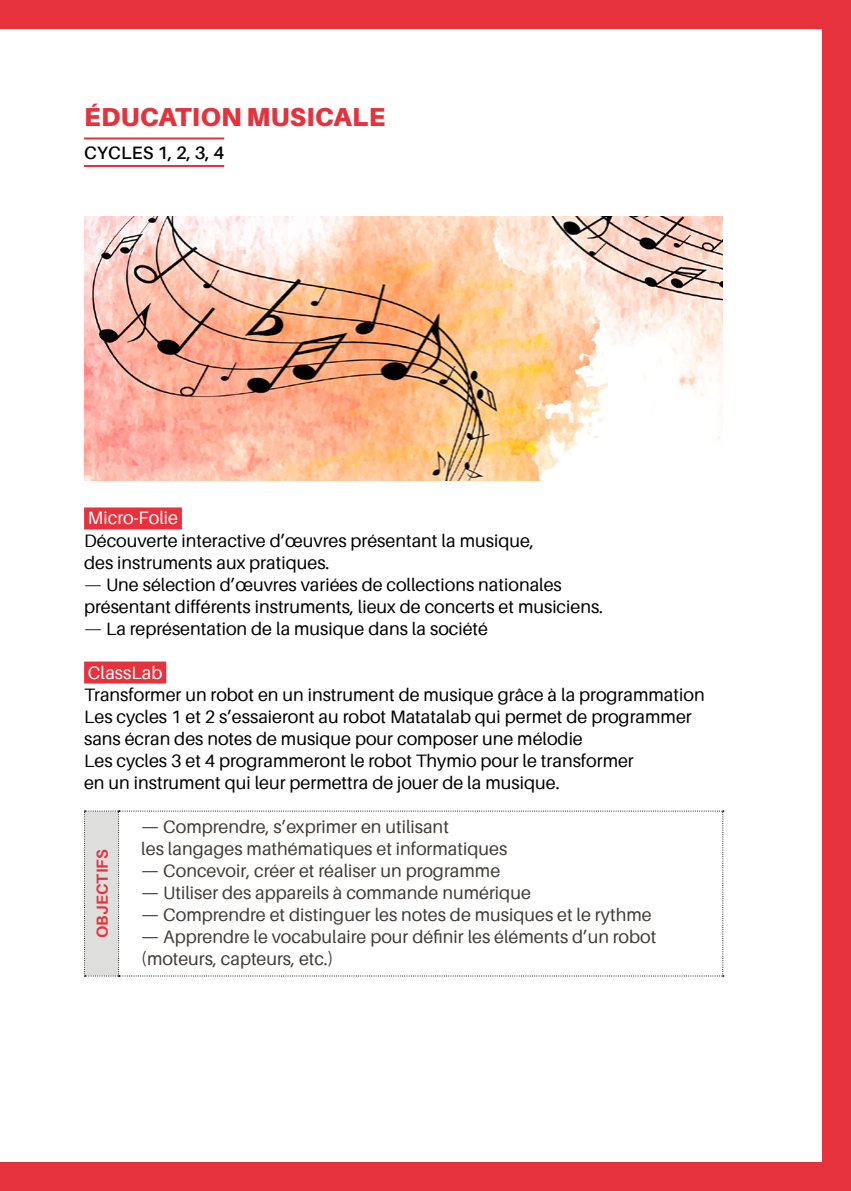
<style>
.page{position:relative;width:851px;height:1191px;background:#fff}
.page>*{position:absolute;margin:0;border:0;box-sizing:border-box;transform-origin:0 0}
.t1{font:900 26px "Aileron";letter-spacing:.01em;color:#e5323d}
.t2{font:18px/22px "Aileron";color:#000}
.t3{font:18px/22px "Aileron";color:#413c38}
.t4{font:18px "Aileron";color:#fff}
.t5{font:600 18px "Aileron";letter-spacing:.01em;color:#000}
.t6{font:700 16px "Aileron";letter-spacing:.01em;color:#e5323d}
.s1{color:#413c38}
</style>
<div class="page">
<div style="left:822px;top:0;width:28px;height:1191px;background:#e5323d"></div>
<div style="left:0;top:0;width:850px;height:28px;background:#e5323d"></div>
<div style="left:0;top:1162px;width:850px;height:29px;background:#e5323d"></div>
<div style="left:84px;top:507px;width:98px;height:22px;background:#e5323d"></div>
<div style="left:84px;top:661px;width:82px;height:22px;background:#e5323d"></div>
<svg style="left:84px;top:810px;width:639px;height:166px"></svg>
<hr style="left:84px;top:137px;width:140px;height:2px;background:#e5323d">
<hr style="left:84px;top:165px;width:140px;height:2px;background:#e5323d">
<img style="left:84px;top:216px;width:638px;height:264px">
<h1 class="t1" style="left:84px;top:102px;width:302px">ÉDUCATION MUSICALE</h1>
<p class="t5" style="left:84px;top:143px;width:142px">CYCLES 1, 2, 3, 4</p>
<p class="t4" style="left:88px;top:508px;width:91px">Micro-Folie</p>
<p class="t2" style="left:84px;top:529px;width:451px">Découverte interactive d’œuvres présentant la musique, des instruments aux pratiques.</p>
<p class="t2" style="left:84px;top:573px;width:520px"><span class="s1">—</span> Une sélection d’œuvres variées de collections nationales présentant différents instruments, lieux de concerts et musiciens.</p>
<p class="t2" style="left:84px;top:617px;width:405px"><span class="s1">—</span> La représentation de la musique dans la société</p>
<p class="t4" style="left:88px;top:662px;width:76px">ClassLab</p>
<p class="t2" style="left:84px;top:683px;width:622px">Transformer un robot en un instrument de musique grâce à la programmation Les cycles 1 et 2 s’essaieront au robot Matatalab qui permet de programmer sans écran des notes de musique pour composer une mélodie<br>Les cycles 3 et 4 programmeront le robot Thymio pour le transformer<br>en un instrument qui leur permettra de jouer de la musique.</p>
<p class="t6" style="left:93px;top:938px;width:90px;rotate:-90deg">OBJECTIFS</p>
<p class="t3" style="left:141px;top:815px;width:367px">— Comprendre, s’exprimer en utilisant<br>les langages mathématiques et informatiques</p>
<p class="t3" style="left:141px;top:859px;width:360px">— Concevoir, créer et réaliser un programme</p>
<p class="t3" style="left:141px;top:881px;width:391px">— Utiliser des appareils à commande numérique</p>
<p class="t3" style="left:141px;top:903px;width:511px">— Comprendre et distinguer les notes de musiques et le rythme</p>
<p class="t3" style="left:141px;top:925px;width:516px">— Apprendre le vocabulaire pour définir les éléments d’un robot (moteurs, capteurs, etc.)</p>
</div>
